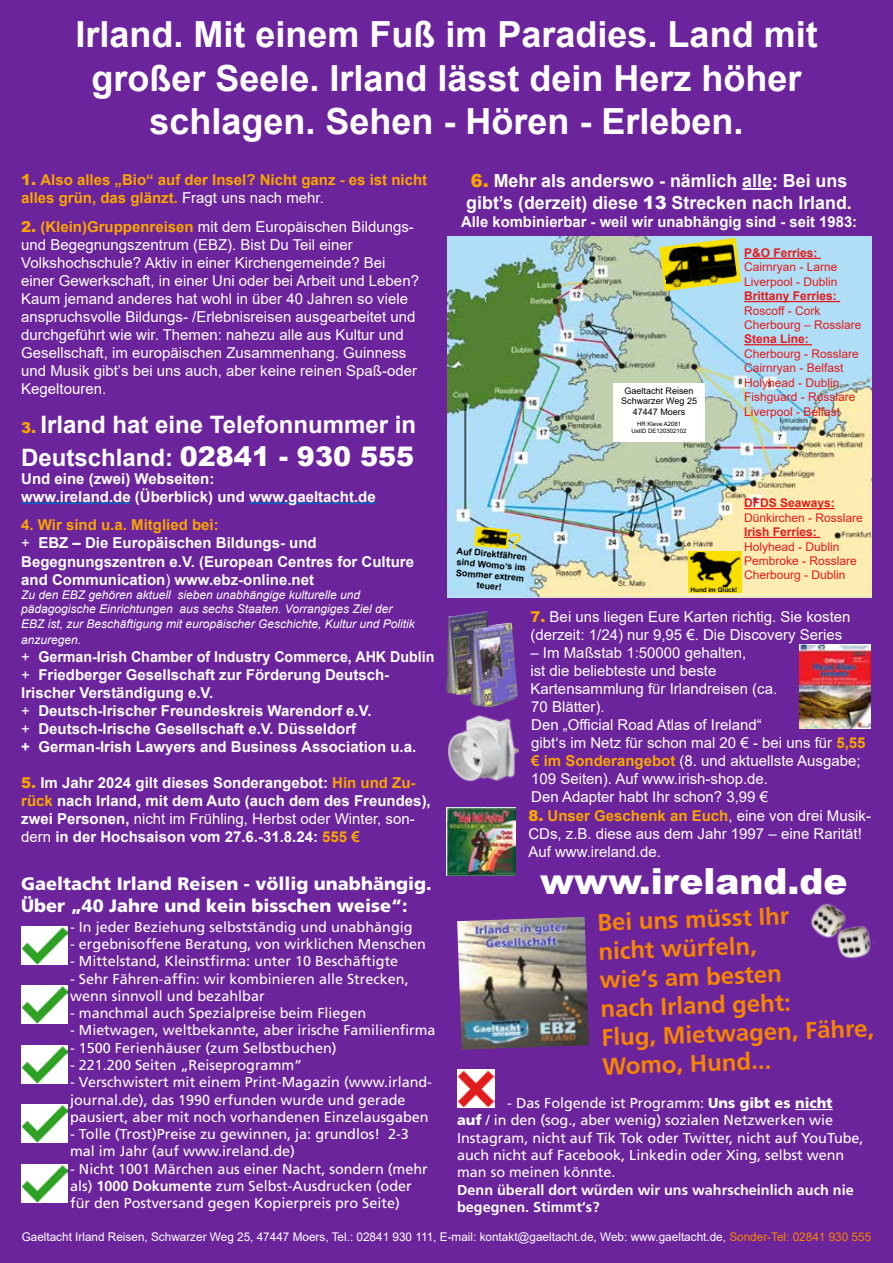
<style>
.page{position:relative;width:893px;height:1263px;background:#6c249c}
.page>*{position:absolute;margin:0;border:0;box-sizing:border-box;transform-origin:0 0}
.t1{font:700 36px/43.2px "Arial";color:#fff;text-align:center}
.t2{font:900 36px "Arial";color:#fff}
.t3{font:700 24px/28.8px "Frutiger";color:#f68500}
.t4{font:700 24px/32.4px "Arial";color:#fff}
.t5{font:700 18px/21.6px "Arial";color:#fff}
.t6{font:900 18px "Frutiger";color:#fff}
.t7{font:15px/18px "Arial";color:#fff}
.t8{font:700 15px/18px "Arial";color:#fff}
.t9{font:700 15px/18px "Arial";color:#fff;scale:.95 1}
.t10{font:700 15px/18px "Arial";color:#f9a500}
.t11{font:14.4px/17.2px "Frutiger";color:#fff}
.t12{font:700 14.4px/17.2px "Frutiger";color:#fff}
.t13{font:12px/14.4px "Arial";color:#e21c1c}
.t14{font:italic 12px/14.4px "Arial";color:#fff}
.t15{font:12px "Arial";color:#fff}
.t16{font:700 12px "Arial";color:#e21c1c}
.t17{font:700 9px/10.8px "Arial";color:#000;text-align:center}
.t18{font:9px/10.8px "Arial";color:#000;text-align:center}
.t19{font:700 6.3px "Arial";color:#000}
.t20{font:6px/7.2px "Arial";color:#000;text-align:center}
.s1{font-weight:900}
.s2{font-weight:400;color:#fff}
.s3{font-weight:900;color:#f9a500}
.s4{font-weight:700;color:#f9a500}
.s5{font-weight:900;font-size:15px;color:#f9a500}
.s6{font-weight:900;font-size:27px}
.s7{color:#f9a500}
.s8{font-weight:400}
.s9{font-weight:700}
.s10{color:#f68500}
</style>
<div class="page">
<img style="left:811px;top:903px;width:63px;height:56px">
<hr style="left:21px;top:502px;width:110px;height:2px;background:#0563c1">
<hr style="left:249px;top:502px;width:127px;height:2px;background:#0563c1">
<hr style="left:795px;top:1109px;width:38px;height:1px;background:#fff">
<hr style="left:742px;top:188px;width:30px;height:2px;background:#fff">
<img style="left:447px;top:237px;width:425px;height:360px">
<hr style="left:744px;top:258px;width:77px;height:1px;background:#e21c1c">
<hr style="left:744px;top:301px;width:96px;height:1px;background:#e21c1c">
<hr style="left:744px;top:344px;width:68px;height:1px;background:#e21c1c">
<hr style="left:744px;top:508px;width:91px;height:1px;background:#e21c1c">
<hr style="left:744px;top:537px;width:76px;height:1px;background:#e21c1c">
<div style="left:613px;top:383px;width:92px;height:58px;background:#fff"></div>
<svg style="left:659px;top:238px;width:82px;height:53px"></svg>
<img style="left:662px;top:241px;width:75px;height:47px">
<div style="left:689px;top:551px;width:53px;height:42px;background:#f9e000"></div>
<img style="left:691px;top:552px;width:49px;height:34px">
<img style="left:21px;top:926px;width:47px;height:38px">
<img style="left:21px;top:986px;width:47px;height:38px">
<img style="left:21px;top:1045px;width:47px;height:38px">
<img style="left:21px;top:1105px;width:47px;height:38px">
<img style="left:21px;top:1164px;width:47px;height:38px">
<img style="left:457px;top:1069px;width:38px;height:38px">
<img style="left:446px;top:611px;width:72px;height:96px">
<img style="left:448px;top:715px;width:70px;height:67px">
<img style="left:457px;top:917px;width:132px;height:133px">
<img style="left:446px;top:808px;width:70px;height:67px">
<img style="left:800px;top:644px;width:71px;height:85px">
<svg style="left:474px;top:527px;width:47px;height:22px"></svg>
<h1 class="t1" style="left:75px;top:14px;width:744px">Irland. Mit einem Fuß im Paradies. Land mit großer Seele. Irland lässt dein Herz höher schlagen. Sehen - Hören - Erleben.</h1>
<p class="t10" style="left:21px;top:171px;width:407px"><span class="s1">1.</span> Also alles „Bio“ auf der Insel? Nicht ganz - es ist nicht alles grün, das glänzt. <span class="s2">Fragt uns nach mehr.</span></p>
<p class="t7" style="left:21px;top:217px;width:399px"><span class="s3">2.</span> <span class="s4">(Klein)Gruppenreisen</span> mit dem Europäischen Bildungs&shy;und Begegnungszentrum (EBZ). Bist Du Teil einer Volkshochschule? Aktiv in einer Kirchengemeinde? Bei einer Gewerkschaft, in einer Uni oder bei Arbeit und Leben?<br>Kaum jemand anderes hat wohl in über 40 Jahren so viele anspruchsvolle Bildungs- /Erlebnisreisen ausgearbeitet und durchgeführt wie wir. Themen: nahezu alle aus Kultur und Gesellschaft, im europäischen Zusammenhang. Guinness und Musik gibt’s bei uns auch, aber keine reinen Spaß-oder Kegeltouren.</p>
<h2 class="t4" style="left:21px;top:409px;width:396px"><span class="s5">3.</span> Irland hat eine Telefonnummer in<br>Deutschland: <span class="s6">02841 - 930 555</span></h2>
<p class="t8" style="left:21px;top:470px;width:356px">Und eine (zwei) Webseiten:<br>www.ireland.de (Überblick) und www.gaeltacht.de</p>
<p class="t8" style="left:21px;top:516px;width:394px"><span class="s7">4. Wir sind u.a. Mitglied bei:<br></span><span class="s8">+</span> EBZ – Die Europäischen Bildungs- und Begegnungszentren e.V. (European Centres for Culture and Communication<span class="s8">)</span> www.ebz-online.net</p>
<p class="t14" style="left:21px;top:588px;width:395px">Zu den EBZ gehören aktuell sieben unabhängige kulturelle und pädagogische Einrichtungen aus sechs Staaten. Vorrangiges Ziel der<br>EBZ ist, zur Beschäftigung mit europäischer Geschichte, Kultur und Politik</p>
<p class="t14" style="left:21px;top:633px;width:62px">anzuregen.</p>
<p class="t9" style="left:21px;top:648px;width:437px"><span class="s8">+</span> German-Irish Chamber of Industry Commerce, AHK Dublin <span class="s8">+</span> Friedberger Gesellschaft zur Förderung Deutsch-Irischer Verständigung e.V.<br><span class="s8">+</span> Deutsch-Irischer Freundeskreis Warendorf e.V.<br><span class="s8">+</span> Deutsch-Irische Gesellschaft e.V. Düsseldorf<br>+ German-Irish Lawyers and Business Association u.a.</p>
<p class="t8" style="left:21px;top:774px;width:411px"><span class="s3">5.</span> Im Jahr 2024 gilt dieses Sonderangebot: <span class="s7">Hin und Zu&shy;rück</span> nach Irland, mit dem Auto (auch dem des Freundes), zwei Personen, <span class="s8">nicht im Frühling, Herbst oder Winter, son&shy;dern</span> in der Hochsaison vom 27.6.-31.8.24: <span class="s7">555 €</span></p>
<p class="t5" style="left:466px;top:170px;width:387px"><span class="s3">6.</span> Mehr als anderswo - nämlich alle: Bei uns gibt’s (derzeit) diese <span class="s1">13</span> Strecken nach Irland.</p>
<p class="t8" style="left:461px;top:213px;width:398px">Alle kombinierbar - weil wir unabhängig sind - seit 1983:</p>
<p class="t16" style="left:744px;top:244px;width:75px">P&amp;O Ferries:</p>
<p class="t13" style="left:744px;top:260px;width:95px">Cairnryan - Larne<br>Liverpool - Dublin</p>
<p class="t16" style="left:744px;top:288px;width:94px">Brittany Ferries:</p>
<p class="t13" style="left:744px;top:303px;width:119px">Roscoff - Cork<br>Cherbourg – Rosslare</p>
<p class="t16" style="left:744px;top:331px;width:66px">Stena Line:</p>
<p class="t13" style="left:744px;top:346px;width:116px">Cherbourg - Rosslare<br>Cairnryan - Belfast<br>Holyhead - Dublin<br>Fishguard - Rosslare<br>Liverpool - Belfast</p>
<p class="t18" style="left:621px;top:385px;width:77px">Gaeltacht Reisen<br>Schwarzer Weg 25<br>47447 Moers</p>
<p class="t20" style="left:632px;top:420px;width:57px">HR Kleve A2081<br>UstID DE120302102</p>
<p class="t16" style="left:744px;top:495px;width:92px">DFDS Seaways:</p>
<p class="t13" style="left:744px;top:510px;width:120px">Dünkirchen - Rosslare</p>
<p class="t16" style="left:744px;top:523px;width:74px">Irish Ferries:</p>
<p class="t13" style="left:744px;top:539px;width:114px">Holyhead - Dublin<br>Pembroke - Rosslare<br>Cherbourg - Dublin</p>
<p class="t17" style="left:457px;top:545px;width:72px;rotate:5deg">Auf Direktfähren</p>
<p class="t17" style="left:457px;top:556px;width:70px;rotate:5deg">sind Womo‘s im<br>Sommer extrem teuer!</p>
<p class="t19" style="left:691px;top:585px;width:48px">Hund im Glück!</p>
<p class="t7" style="left:530px;top:608px;width:322px"><span class="s3">7.</span> Bei uns liegen Eure Karten richtig. Sie kosten (derzeit: 1/24) nur 9,95 €. Die Discovery Series</p>
<p class="t7" style="left:530px;top:644px;width:337px">– Im Maßstab 1:50000 gehalten,<br>ist die beliebteste und beste<br>Kartensammlung für Irlandreisen (ca.<br>70 Blätter).<br>Den „Official Road Atlas of Ireland“<br>gibt‘s im Netz für schon mal 20 € - bei uns für <span class="s4">5,55 € im Sonderangebot</span> (8. und aktuellste Ausgabe; 109 Seiten). Auf www.irish-shop.de.<br>Den Adapter habt Ihr schon? 3,99 €</p>
<p class="t7" style="left:528px;top:807px;width:344px"><span class="s3">8.</span> <span class="s4">Unser Geschenk an Euch</span>, eine von drei Musik-<br>CDs, z.B. diese aus dem Jahr 1997 – eine Rarität!<br>Auf www.ireland.de.</p>
<p class="t6" style="left:21px;top:873px;width:412px">Gaeltacht Irland Reisen - völlig unabhängig.</p>
<h1 class="t2" style="left:540px;top:855px;width:309px">www.ireland.de</h1>
<p class="t6" style="left:21px;top:895px;width:388px">Über „40 Jahre und kein bisschen weise“:</p>
<h2 class="t3" style="left:597px;top:908px;width:274px;rotate:-2deg">Bei uns müsst Ihr<br>nicht würfeln,<br>wie‘s am besten<br>nach Irland geht:<br>Flug, Mietwagen, Fähre,<br>Womo, Hund...</h2>
<p class="t11" style="left:70px;top:918px;width:344px">- In jeder Beziehung selbstständig und unabhängig</p>
<p class="t11" style="left:70px;top:935px;width:357px">- ergebnisoffene Beratung, von wirklichen Menschen</p>
<p class="t11" style="left:70px;top:953px;width:330px">- Mittelstand, Kleinstfirma: unter 10 Beschäftigte</p>
<p class="t11" style="left:70px;top:970px;width:340px">- Sehr Fähren-affin: wir kombinieren alle Strecken, wenn sinnvoll und bezahlbar</p>
<p class="t11" style="left:70px;top:1005px;width:298px">- manchmal auch Spezialpreise beim Fliegen</p>
<p class="t11" style="left:70px;top:1022px;width:367px">- Mietwagen, weltbekannte, aber irische Familienfirma</p>
<p class="t11" style="left:70px;top:1039px;width:268px">- 1500 Ferienhäuser (zum Selbstbuchen)</p>
<p class="t11" style="left:70px;top:1056px;width:234px">- 221.200 Seiten „Reiseprogramm“</p>
<p class="t11" style="left:70px;top:1074px;width:363px">- Verschwistert mit einem Print-Magazin (www.irland&shy;journal.de), das 1990 erfunden wurde und gerade pausiert, aber mit noch vorhandenen Einzelausgaben</p>
<p class="t11" style="left:70px;top:1125px;width:340px">- Tolle (Trost)Preise zu gewinnen, ja: grundlos! 2-3 mal im Jahr (auf www.ireland.de)</p>
<p class="t11" style="left:70px;top:1160px;width:359px">- Nicht 1001 Märchen aus einer Nacht, sondern (mehr als) <span class="s9">1000 Dokumente</span> zum Selbst-Ausdrucken (oder für den Postversand gegen Kopierpreis pro Seite)</p>
<p class="t11" style="left:457px;top:1094px;width:408px;text-indent:50px">- Das Folgende ist Programm: <span class="s1">Uns gibt es nicht<br>auf</span> / in den (sog., aber wenig) sozialen Netzwerken wie Instagram, nicht auf Tik Tok oder Twitter, nicht auf YouTube, auch nicht auf Facebook, Linkedin oder Xing, selbst wenn man so meinen könnte.</p>
<p class="t12" style="left:457px;top:1181px;width:398px">Denn überall dort würden wir uns wahrscheinlich auch nie begegnen. Stimmt‘s?</p>
<p class="t15" style="left:22px;top:1228px;width:851px">Gaeltacht Irland Reisen, Schwarzer Weg 25, 47447 Moers, Tel.: 02841 930 111, E-mail: kontakt@gaeltacht.de, Web: www.gaeltacht.de, <span class="s10">Sonder-Tel: 02841 930 555</span></p>
</div>
